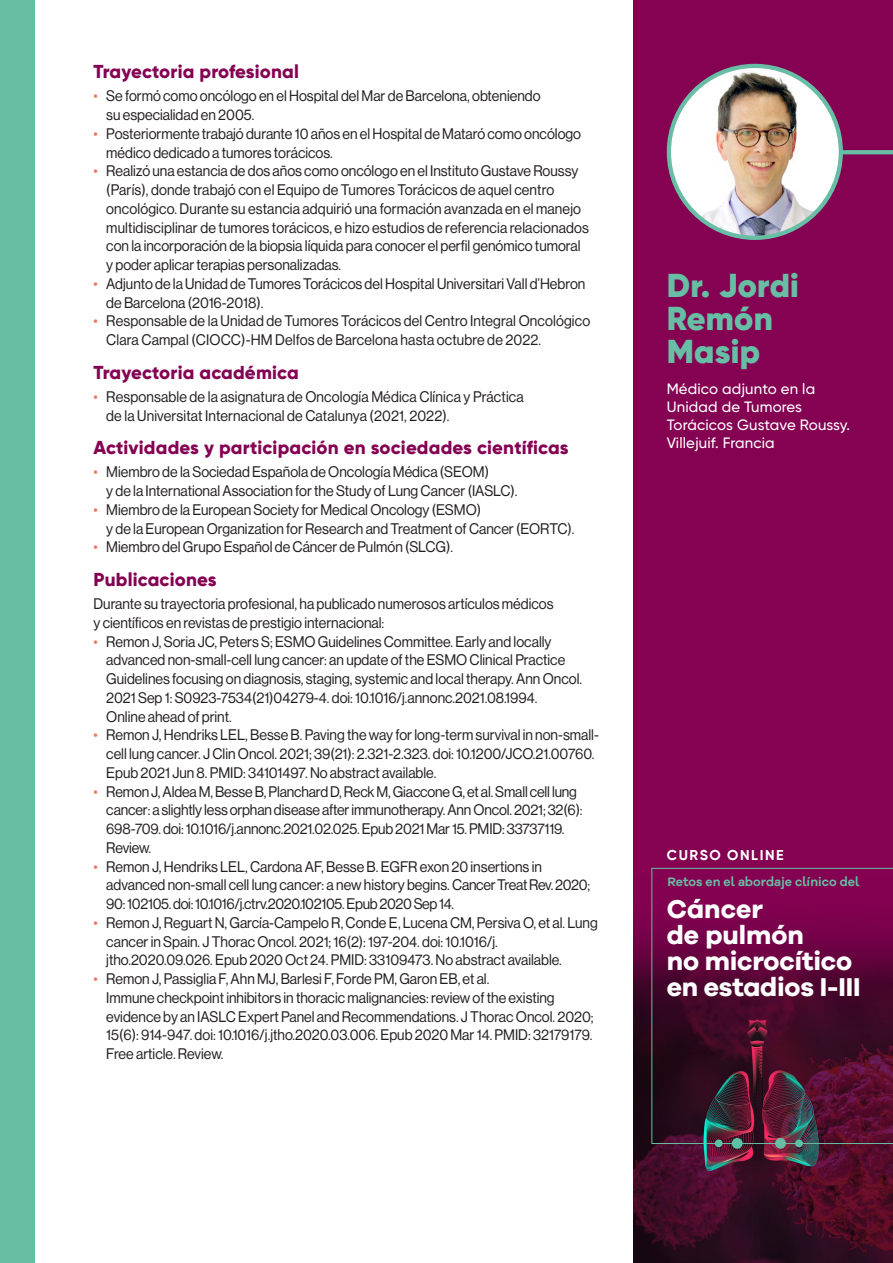
<style>
.page{position:relative;width:893px;height:1263px;background:#fff}
.page>*{position:absolute;margin:0;border:0;box-sizing:border-box;transform-origin:0 0}
.METGE_-_nom{font:900 33px/33px "Gilroy";letter-spacing:.01em;color:#67bea4}
.t1{font:700 26.55px/26.2px "Galano Grotesque";letter-spacing:-.01em;color:#fff}
.LADILLO{font:800 18.75px "Gilroy";letter-spacing:.01em;color:#850152}
.TEXT_GENERAL{font:15px/18.8px "Volta Modern Display 55 Roman";color:#231f20;scale:.95 1}
.METGE_-_carrecs{font:500 15px/18px "Gilroy";letter-spacing:.01em;color:#fff}
.t2{font:700 14.25px "Gilroy";letter-spacing:.11em;color:#fff}
.t3{font:600 12.6px "Galano Grotesque Alt";color:#67bea4}
.s1{color:#f37557}
</style>
<div class="page">
<div style="left:0;top:0;width:34px;height:1263px;background:#67bea4"></div>
<div style="left:634px;top:0;width:259px;height:1263px;background:#850152"></div>
<img style="left:634px;top:983px;width:259px;height:280px">
<svg style="left:651px;top:868px;width:242px;height:276px"></svg>
<div style="left:732px;top:1138px;width:11px;height:11px;background:#5bc2a6;border-radius:50%"></div>
<div style="left:715px;top:1139px;width:7px;height:8px;background:#5bc2a6;border-radius:50%"></div>
<div style="left:775px;top:1138px;width:11px;height:11px;background:#67bea4;border-radius:50%"></div>
<div style="left:795px;top:1139px;width:8px;height:8px;background:#5bc2a6;border-radius:50%"></div>
<svg style="left:843px;top:150px;width:50px;height:4px"></svg>
<img style="left:669px;top:67px;width:172px;height:171px">
<div style="left:667px;top:64px;width:176px;height:176px;border:4px solid #67bea4;border-radius:50%"></div>
<p class="LADILLO" style="left:94px;top:60px;width:207px">Trayectoria profesional</p>
<p class="TEXT_GENERAL" style="left:106px;top:87px;width:459px;text-indent:-13px"><span class="s1">•</span> Se formó como oncólogo en el Hospital del Mar de Barcelona, obteniendo su especialidad en 2005.</p>
<p class="TEXT_GENERAL" style="left:106px;top:124px;width:501px;text-indent:-13px"><span class="s1">•</span> Posteriormente trabajó durante 10 años en el Hospital de Mataró como oncólogo médico dedicado a tumores torácicos.</p>
<p class="TEXT_GENERAL" style="left:106px;top:162px;width:510px;text-indent:-13px"><span class="s1">•</span> Realizó una estancia de dos años como oncólogo en el Instituto Gustave Roussy (París), donde trabajó con el Equipo de Tumores Torácicos de aquel centro oncológico. Durante su estancia adquirió una formación avanzada en el manejo multidisciplinar de tumores torácicos, e hizo estudios de referencia relacionados con la incorporación de la biopsia líquida para conocer el perfil genómico tumoral y poder aplicar terapias personalizadas.</p>
<p class="TEXT_GENERAL" style="left:106px;top:274px;width:506px;text-indent:-13px"><span class="s1">•</span> Adjunto de la Unidad de Tumores Torácicos del Hospital Universitari Vall d’Hebron de Barcelona (2016-2018).</p>
<p class="TEXT_GENERAL" style="left:106px;top:312px;width:511px;text-indent:-13px"><span class="s1">•</span> Responsable de la Unidad de Tumores Torácicos del Centro Integral Oncológico<br>Clara Campal (CIOCC)-HM Delfos de Barcelona hasta octubre de 2022.</p>
<p class="LADILLO" style="left:94px;top:360px;width:207px">Trayectoria académica</p>
<p class="TEXT_GENERAL" style="left:106px;top:387px;width:441px;text-indent:-13px"><span class="s1">•</span> Responsable de la asignatura de Oncología Médica Clínica y Práctica de la Universitat Internacional de Catalunya (2021, 2022).</p>
<p class="LADILLO" style="left:94px;top:436px;width:477px">Actividades y participación en sociedades científicas</p>
<p class="TEXT_GENERAL" style="left:106px;top:463px;width:434px;text-indent:-13px"><span class="s1">•</span> Miembro de la Sociedad Española de Oncología Médica (SEOM)<br>y de la International Association for the Study of Lung Cancer (IASLC).</p>
<p class="TEXT_GENERAL" style="left:106px;top:500px;width:494px;text-indent:-13px"><span class="s1">•</span> Miembro de la European Society for Medical Oncology (ESMO)<br>y de la European Organization for Research and Treatment of Cancer (EORTC).</p>
<p class="TEXT_GENERAL" style="left:94px;top:538px;width:380px"><span class="s1">•</span> Miembro del Grupo Español de Cáncer de Pulmón (SLCG).</p>
<p class="LADILLO" style="left:94px;top:568px;width:125px">Publicaciones</p>
<p class="TEXT_GENERAL" style="left:94px;top:594px;width:486px">Durante su trayectoria profesional, ha publicado numerosos artículos médicos y científicos en revistas de prestigio internacional:</p>
<p class="TEXT_GENERAL" style="left:106px;top:632px;width:502px;text-indent:-13px"><span class="s1">•</span> Remon J, Soria JC, Peters S; ESMO Guidelines Committee. Early and locally advanced non-small-cell lung cancer: an update of the ESMO Clinical Practice Guidelines focusing on diagnosis, staging, systemic and local therapy. Ann Oncol.<br>2021 Sep 1: S0923-7534(21)04279-4. doi: 10.1016/j.annonc.2021.08.1994.<br>Online ahead of print.</p>
<p class="TEXT_GENERAL" style="left:106px;top:726px;width:520px;text-indent:-13px"><span class="s1">•</span> Remon J, Hendriks LEL, Besse B. Paving the way for long-term survival in non-small&shy;cell lung cancer. J Clin Oncol. 2021; 39(21): 2.321-2.323. doi: 10.1200/JCO.21.00760.<br>Epub 2021 Jun 8. PMID: 34101497. No abstract available.</p>
<p class="TEXT_GENERAL" style="left:106px;top:782px;width:503px;text-indent:-13px"><span class="s1">•</span> Remon J, Aldea M, Besse B, Planchard D, Reck M, Giaccone G, et al. Small cell lung cancer: a slightly less orphan disease after immunotherapy. Ann Oncol. 2021; 32(6):<br>698-709. doi: 10.1016/j.annonc.2021.02.025. Epub 2021 Mar 15. PMID: 33737119.<br>Review.</p>
<p class="TEXT_GENERAL" style="left:106px;top:857px;width:511px;text-indent:-13px"><span class="s1">•</span> Remon J, Hendriks LEL, Cardona AF, Besse B. EGFR exon 20 insertions in advanced non-small cell lung cancer: a new history begins. Cancer Treat Rev. 2020;<br>90: 102105. doi: 10.1016/j.ctrv.2020.102105. Epub 2020 Sep 14.</p>
<p class="TEXT_GENERAL" style="left:106px;top:913px;width:519px;text-indent:-13px"><span class="s1">•</span> Remon J, Reguart N, García-Campelo R, Conde E, Lucena CM, Persiva O, et al. Lung cancer in Spain. J Thorac Oncol. 2021; 16(2): 197-204. doi: 10.1016/j. jtho.2020.09.026. Epub 2020 Oct 24. PMID: 33109473. No abstract available.</p>
<p class="TEXT_GENERAL" style="left:106px;top:969px;width:514px;text-indent:-13px"><span class="s1">•</span> Remon J, Passiglia F, Ahn MJ, Barlesi F, Forde PM, Garon EB, et al.<br>Immune checkpoint inhibitors in thoracic malignancies: review of the existing evidence by an IASLC Expert Panel and Recommendations. J Thorac Oncol. 2020; 15(6): 914-947. doi: 10.1016/j.jtho.2020.03.006. Epub 2020 Mar 14. PMID: 32179179.<br>Free article. Review.</p>
<p class="METGE_-_nom" style="left:667px;top:269px;width:134px">Dr. Jordi<br>Remón<br>Masip</p>
<p class="METGE_-_carrecs" style="left:667px;top:379px;width:185px">Médico adjunto en la<br>Unidad de Tumores<br>Torácicos Gustave Roussy.<br>Villejuif. Francia</p>
<p class="t2" style="left:667px;top:846px;width:118px">CURSO ONLINE</p>
<p class="t3" style="left:667px;top:874px;width:193px">Retos en el abordaje clínico del</p>
<h2 class="t1" style="left:667px;top:895px;width:195px">Cáncer<br>de pulmón<br>no microcítico en estadios I-III</h2>
</div>
